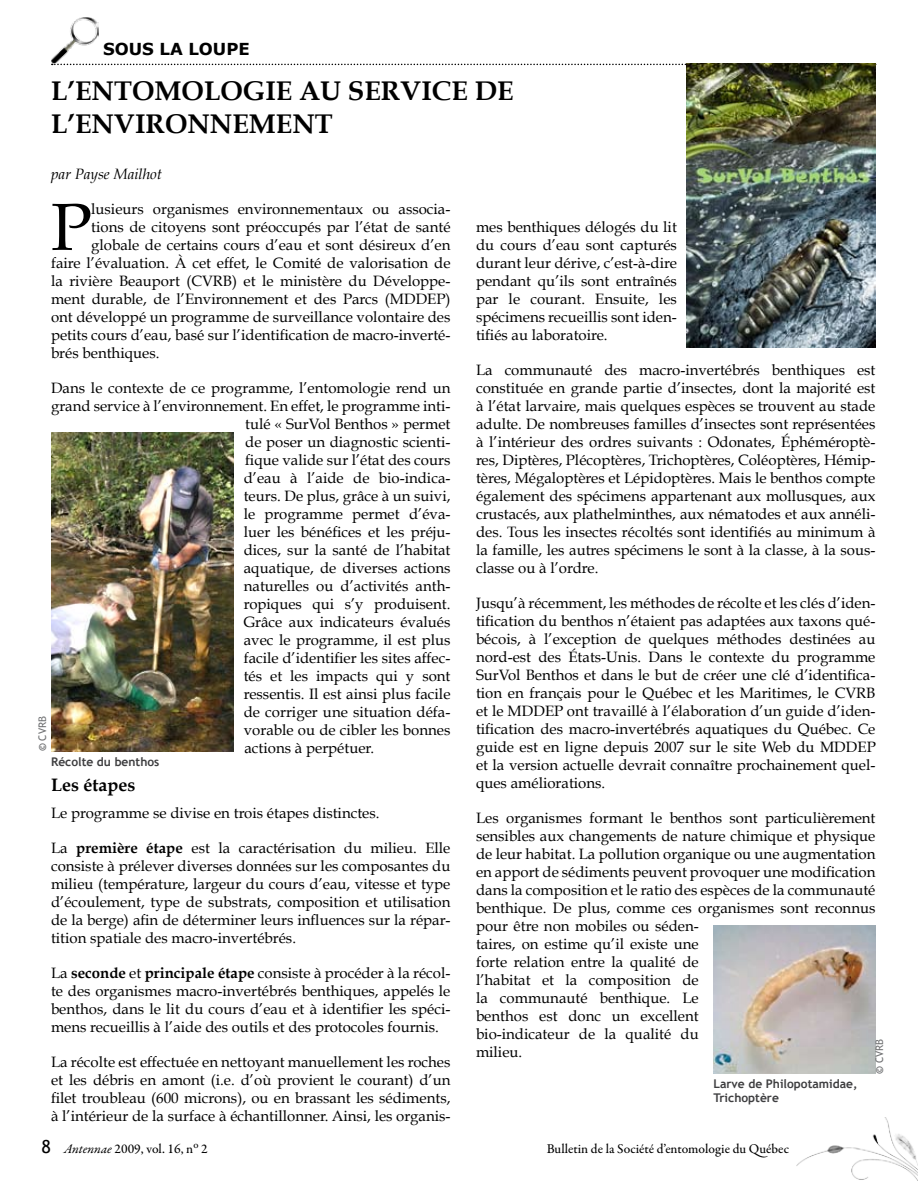
<style>
.page{position:relative;width:918px;height:1188px;background:#fff}
.page>*{position:absolute;margin:0;border:0;box-sizing:border-box;transform-origin:0 0}
.t1{font:66.6px "Book Antiqua";color:#000}
.t2{font:700 27px/32.4px "Book Antiqua";color:#000}
.t3{font:700 18px "Book Antiqua";color:#000}
.t4{font:700 16.5px "Verdana";color:#000}
.t5{font:15px/18px "Book Antiqua";color:#000;text-align:justify}
.t6{font:italic 15px "Book Antiqua";color:#000}
.t7{font:500 13.5px "Garamond Premr Pro";color:#000}
.t8{font:700 12px/14.4px "Trebuchet MS";color:#3e3e40}
.t9{font:10.5px "Trebuchet MS";color:#707173}
.s1{font-weight:700}
.s2{font-weight:400;font-style:italic}
</style>
<div class="page">
<img style="left:796px;top:1118px;width:122px;height:63px">
<svg style="left:52px;top:64px;width:824px;height:1px"></svg>
<img style="left:51px;top:17px;width:48px;height:47px">
<img style="left:51px;top:433px;width:183px;height:318px">
<img style="left:713px;top:926px;width:162px;height:148px">
<img style="left:687px;top:64px;width:188px;height:283px">
<p class="t4" style="left:103px;top:39px;width:148px">SOUS LA LOUPE</p>
<h2 class="t2" style="left:51px;top:75px;width:464px">L’ENTOMOLOGIE AU SERVICE DE<br>L’ENVIRONNEMENT</h2>
<p class="t6" style="left:51px;top:165px;width:112px">par Payse Mailhot</p>
<h1 class="t1" style="left:51px;top:186px;width:42px">P</h1>
<p class="t5" style="left:91px;top:200px;width:361px">lusieurs organismes environnementaux ou associa-</p>
<p class="t5" style="left:91px;top:218px;width:361px">tions de citoyens sont préoccupés par l’état de santé</p>
<p class="t5" style="left:91px;top:236px;width:361px">globale de certains cours d’eau et sont désireux d’en</p>
<p class="t5" style="left:51px;top:254px;width:401px">faire l’évaluation. À cet effet, le Comité de valorisation de</p>
<p class="t5" style="left:51px;top:272px;width:401px">la rivière Beauport (CVRB) et le ministère du Développe-</p>
<p class="t5" style="left:51px;top:290px;width:401px">ment durable, de l’Environnement et des Parcs (MDDEP)</p>
<p class="t5" style="left:51px;top:308px;width:401px">ont développé un programme de surveillance volontaire des</p>
<p class="t5" style="left:51px;top:326px;width:401px">petits cours d’eau, basé sur l’identification de macro-inverté-</p>
<p class="t5" style="left:51px;top:344px;width:110px">brés benthiques.</p>
<p class="t5" style="left:51px;top:379px;width:401px">Dans le contexte de ce programme, l’entomologie rend un</p>
<p class="t5" style="left:51px;top:397px;width:401px">grand service à l’environnement. En effet, le programme inti-</p>
<p class="t5" style="left:245px;top:415px;width:207px">tulé « SurVol Benthos » permet</p>
<p class="t5" style="left:245px;top:433px;width:207px">de poser un diagnostic scienti-</p>
<p class="t5" style="left:245px;top:451px;width:207px">fique valide sur l’état des cours</p>
<p class="t5" style="left:244px;top:469px;width:208px">d’eau à l’aide de bio-indica-</p>
<p class="t5" style="left:244px;top:487px;width:208px">teurs. De plus, grâce à un suivi,</p>
<p class="t5" style="left:244px;top:505px;width:208px">le programme permet d’éva-</p>
<p class="t5" style="left:244px;top:523px;width:208px">luer les bénéfices et les préju-</p>
<p class="t5" style="left:244px;top:541px;width:208px">dices, sur la santé de l’habitat</p>
<p class="t5" style="left:244px;top:559px;width:208px">aquatique, de diverses actions</p>
<p class="t5" style="left:244px;top:577px;width:208px">naturelles ou d’activités anth-</p>
<p class="t5" style="left:244px;top:595px;width:208px">ropiques qui s’y produisent.</p>
<p class="t5" style="left:244px;top:613px;width:208px">Grâce aux indicateurs évalués</p>
<p class="t5" style="left:244px;top:631px;width:208px">avec le programme, il est plus</p>
<p class="t5" style="left:244px;top:649px;width:208px">facile d’identifier les sites affec-</p>
<p class="t5" style="left:244px;top:667px;width:208px">tés et les impacts qui y sont</p>
<p class="t5" style="left:244px;top:685px;width:208px">ressentis. Il est ainsi plus facile</p>
<p class="t5" style="left:244px;top:703px;width:208px">de corriger une situation défa-</p>
<p class="t5" style="left:244px;top:721px;width:208px">vorable ou de cibler les bonnes</p>
<p class="t5" style="left:244px;top:739px;width:131px">actions à perpétuer.</p>
<p class="t3" style="left:51px;top:775px;width:86px">LES ÉTAPES</p>
<p class="t5" style="left:51px;top:804px;width:330px">Le programme se divise en trois étapes distinctes.</p>
<p class="t5" style="left:51px;top:839px;width:401px">La <span class="s1">PREMIÈRE ÉTAPE</span> est la caractérisation du milieu. Elle consiste à prélever diverses données sur les composantes du milieu (température, largeur du cours d’eau, vitesse et type d’écoulement, type de substrats, composition et utilisation de la berge) afin de déterminer leurs influences sur la répar&shy;tition spatiale des macro-invertébrés.</p>
<p class="t5" style="left:51px;top:964px;width:401px">La <span class="s1">SECONDE</span> et <span class="s1">PRINCIPALE ÉTAPE</span> consiste à procéder à la récol&shy;te des organismes macro-invertébrés benthiques, appelés le benthos, dans le lit du cours d’eau et à identifier les spéci&shy;mens recueillis à l’aide des outils et des protocoles fournis.</p>
<p class="t5" style="left:51px;top:1053px;width:401px">La récolte est effectuée en nettoyant manuellement les roches et les débris en amont (i.e. d’où provient le courant) d’un filet troubleau (600 microns), ou en brassant les sédiments, à l’intérieur de la surface à échantillonner. Ainsi, les organis-</p>
<p class="t5" style="left:476px;top:218px;width:202px">mes benthiques délogés du lit du cours d’eau sont capturés durant leur dérive, c’est-à-dire pendant qu’ils sont entraînés par le courant. Ensuite, les spécimens recueillis sont iden&shy;tifiés au laboratoire.</p>
<p class="t5" style="left:476px;top:361px;width:401px">La communauté des macro-invertébrés benthiques est constituée en grande partie d’insectes, dont la majorité est à l’état larvaire, mais quelques espèces se trouvent au stade adulte. De nombreuses familles d’insectes sont représentées à l’intérieur des ordres suivants : Odonates, Éphéméroptè&shy;res, Diptères, Plécoptères, Trichoptères, Coléoptères, Hémip&shy;tères, Mégaloptères et Lépidoptères. Mais le benthos compte également des spécimens appartenant aux mollusques, aux crustacés, aux plathelminthes, aux nématodes et aux annéli&shy;des. Tous les insectes récoltés sont identifiés au minimum à la famille, les autres spécimens le sont à la classe, à la sous&shy;classe ou à l’ordre.</p>
<p class="t5" style="left:476px;top:594px;width:401px">Jusqu’à récemment, les méthodes de récolte et les clés d’iden&shy;tification du benthos n’étaient pas adaptées aux taxons qué&shy;bécois, à l’exception de quelques méthodes destinées au nord-est des États-Unis. Dans le contexte du programme SurVol Benthos et dans le but de créer une clé d’identifica&shy;tion en français pour le Québec et les Maritimes, le CVRB et le MDDEP ont travaillé à l’élaboration d’un guide d’iden&shy;tification des macro-invertébrés aquatiques du Québec. Ce guide est en ligne depuis 2007 sur le site Web du MDDEP et la version actuelle devrait connaître prochainement quel&shy;ques améliorations.</p>
<p class="t5" style="left:476px;top:809px;width:401px;text-align:left">Les organismes formant le benthos sont particulièrement sensibles aux changements de nature chimique et physique de leur habitat. La pollution organique ou une augmentation en apport de sédiments peuvent provoquer une modification dans la composition et le ratio des espèces de la communauté benthique. De plus, comme ces organismes sont reconnus pour être non mobiles ou séden-<br>taires, on estime qu’il existe une<br>forte relation entre la qualité de<br>l’habitat et la composition de<br>la communauté benthique. Le<br>benthos est donc un excellent<br>bio-indicateur de la qualité du<br>milieu.</p>
<p class="t9" style="left:36px;top:751px;width:37px;rotate:-90deg"><span class="s1">©</span> CVRB</p>
<p class="t8" style="left:51px;top:755px;width:110px">Récolte du benthos</p>
<p class="t9" style="left:873px;top:1074px;width:37px;rotate:-90deg"><span class="s1">©</span> CVRB</p>
<p class="t8" style="left:713px;top:1076px;width:146px">Larve de Philopotamidae,<br>Trichoptère</p>
<p class="t7" style="left:64px;top:1141px;width:145px"><span class="s2">Antennae</span> 2009, vol. 16, n<sup>o</sup> 2</p>
<p class="t7" style="left:547px;top:1141px;width:244px">Bulletin de la Société d’entomologie du Québec</p>
</div>
